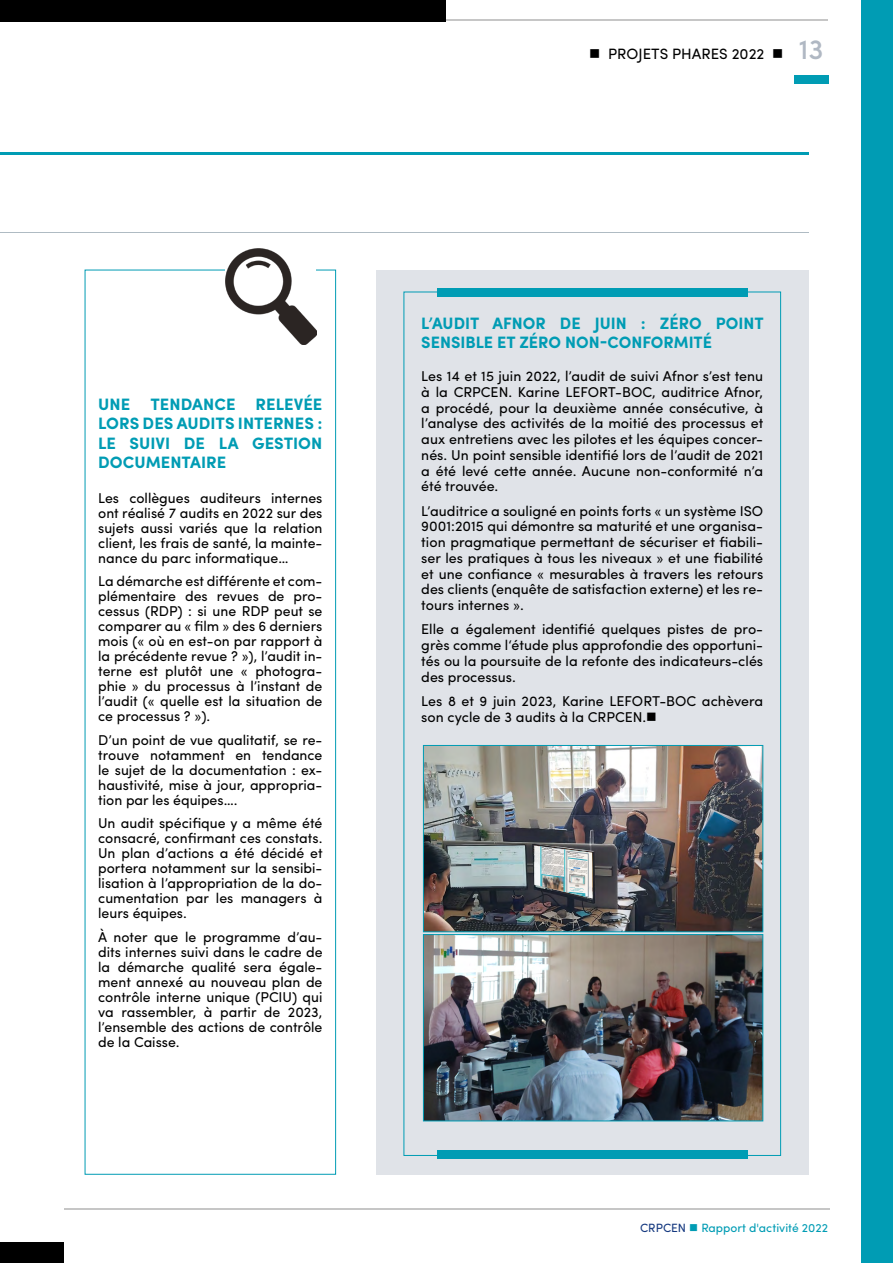
<style>
.page{position:relative;width:893px;height:1263px;background:#fff}
.page>*{position:absolute;margin:0;border:0;box-sizing:border-box;transform-origin:0 0}
.t1{font:700 16.5px/19.5px "Sofia Pro";color:#009cb4;text-align:justify}
.t2{font:15px "Sofia Pro";color:#000}
.t3{font:14.25px/15px "Sofia Pro";color:#000;text-align:justify}
.t4{font:12px "Sofia Pro";color:#009cb4}
.s1{font-weight:500;font-size:28.2px;color:#b0b8c3}
.s2{color:#14387f}
</style>
<div class="page">
<hr style="left:64px;top:1208px;width:766px;height:2px;background:#c6c6c6">
<div style="left:794px;top:75px;width:34px;height:9px;background:#009cb4"></div>
<div style="left:0;top:1242px;width:64px;height:21px;background:#000"></div>
<div style="left:861px;top:0;width:32px;height:1263px;background:#009cb4"></div>
<hr style="left:443px;top:19px;width:385px;height:2px;background:#c6c6c6">
<div style="left:0;top:0;width:446px;height:21px;background:#000"></div>
<hr style="left:0;top:152px;width:808px;height:3px;background:#009cb4">
<hr style="left:0;top:232px;width:808px;height:1px;background:#afbbc3">
<img style="left:226px;top:249px;width:90px;height:96px">
<div style="left:377px;top:270px;width:432px;height:905px;background:#e0e3e8"></div>
<div style="left:437px;top:1150px;width:310px;height:9px;background:#009cb4"></div>
<div style="left:437px;top:288px;width:310px;height:9px;background:#009cb4"></div>
<img style="left:425px;top:936px;width:336px;height:183px">
<div style="left:423px;top:934px;width:340px;height:187px;border:1px solid #009cb4"></div>
<img style="left:425px;top:747px;width:336px;height:183px">
<div style="left:423px;top:745px;width:340px;height:187px;border:1px solid #009cb4"></div>
<svg style="left:533px;top:846px;width:60px;height:53px"></svg>
<p class="t2" style="left:589px;top:42px;width:236px">■ PROJETS PHARES 2022 ■ <span class="s1">13</span></p>
<p class="t1" style="left:98px;top:393px;width:226px">UNE TENDANCE RELEVÉE LORS DES AUDITS INTERNES :<br>LE SUIVI DE LA GESTION DOCUMENTAIRE</p>
<p class="t3" style="left:98px;top:489px;width:226px">Les collègues auditeurs internes ont réalisé 7 audits en 2022 sur des sujets aussi variés que la relation client, les frais de santé, la mainte&shy;nance du parc informatique…</p>
<p class="t3" style="left:98px;top:573px;width:226px">La démarche est différente et com&shy;plémentaire des revues de pro&shy;cessus (RDP) : si une RDP peut se comparer au « film » des 6 derniers mois (« où en est-on par rapport à la précédente revue ? »), l’audit in&shy;terne est plutôt une « photogra&shy;phie » du processus à l’instant de l’audit (« quelle est la situation de ce processus ? »).</p>
<p class="t3" style="left:98px;top:731px;width:226px">D’un point de vue qualitatif, se re&shy;trouve notamment en tendance le sujet de la documentation : ex&shy;haustivité, mise à jour, appropria&shy;tion par les équipes….</p>
<p class="t3" style="left:98px;top:815px;width:226px">Un audit spécifique y a même été consacré, confirmant ces constats.<br>Un plan d’actions a été décidé et portera notamment sur la sensibi&shy;lisation à l’appropriation de la do&shy;cumentation par les managers à leurs équipes.</p>
<p class="t3" style="left:98px;top:928px;width:226px">À noter que le programme d’au&shy;dits internes suivi dans le cadre de la démarche qualité sera égale&shy;ment annexé au nouveau plan de contrôle interne unique (PCIU) qui va rassembler, à partir de 2023, l’ensemble des actions de contrôle de la Caisse.</p>
<p class="t1" style="left:421px;top:312px;width:344px">L’AUDIT AFNOR DE JUIN : ZÉRO POINT<br>SENSIBLE ET ZÉRO NON-CONFORMITÉ</p>
<p class="t3" style="left:421px;top:367px;width:344px;line-height:15.8px">Les 14 et 15 juin 2022, l’audit de suivi Afnor s’est tenu à la CRPCEN. Karine LEFORT-BOC, auditrice Afnor, a procédé, pour la deuxième année consécutive, à l’analyse des activités de la moitié des processus et aux entretiens avec les pilotes et les équipes concer&shy;nés. Un point sensible identifié lors de l’audit de 2021 a été levé cette année. Aucune non-conformité n’a été trouvée.</p>
<p class="t3" style="left:421px;top:502px;width:343px;line-height:15.8px">L’auditrice a souligné en points forts « un système ISO 9001:2015 qui démontre sa maturité et une organisa&shy;tion pragmatique permettant de sécuriser et fiabili&shy;ser les pratiques à tous les niveaux » et une fiabilité et une confiance « mesurables à travers les retours des clients (enquête de satisfaction externe) et les re&shy;tours internes ».</p>
<p class="t3" style="left:421px;top:620px;width:343px;line-height:15.8px">Elle a également identifié quelques pistes de pro&shy;grès comme l‘étude plus approfondie des opportuni&shy;tés ou la poursuite de la refonte des indicateurs-clés des processus.</p>
<p class="t3" style="left:421px;top:692px;width:343px;line-height:15.8px">Les 8 et 9 juin 2023, Karine LEFORT-BOC achèvera son cycle de 3 audits à la CRPCEN.■</p>
<p class="t4" style="left:640px;top:1219px;width:190px"><span class="s2">CRPCEN</span> ■ Rapport d'activité 2022</p>
</div>
